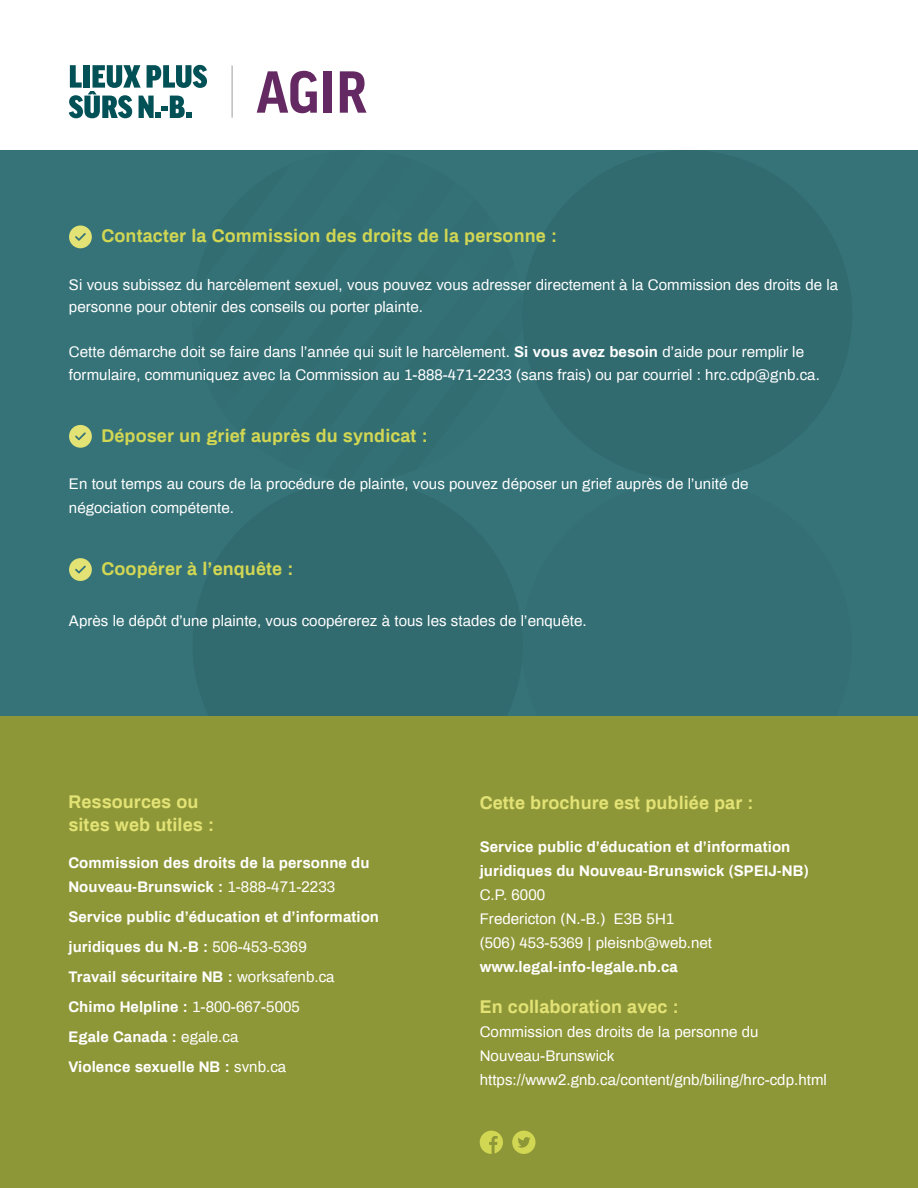
<style>
.page{position:relative;width:918px;height:1188px;background:#fff}
.page>*{position:absolute;margin:0;border:0;box-sizing:border-box;transform-origin:0 0}
.t1{font:700 57px "Good Pro Narr";color:#642963}
.t2{font:700 18px "Archivo";letter-spacing:.005em;color:#d1d653}
.t3{font:700 18px/22.5px "Archivo";letter-spacing:.005em;color:#e2e275}
.t4{font:15px/24px "Archivo";letter-spacing:.005em;color:#fff}
.t5{font:700 15px/30px "Archivo";letter-spacing:.005em;color:#fff}
.s1{font-weight:700}
.s2{font-weight:400}
</style>
<div class="page">
<div style="left:0;top:150px;width:918px;height:659px;background:#357378"></div>
<div style="left:522px;top:150px;width:330px;height:330px;background:#316a6f;border-radius:50%"></div>
<div style="left:522px;top:480px;width:330px;height:330px;background:#336f74;border-radius:50%"></div>
<div style="left:193px;top:480px;width:330px;height:330px;background:#316a6f;border-radius:50%"></div>
<div style="left:0;top:716px;width:918px;height:472px;background:#8e9738"></div>
<svg style="left:512px;top:1131px;width:24px;height:23px"></svg>
<svg style="left:480px;top:1131px;width:23px;height:23px"></svg>
<svg style="left:69px;top:226px;width:23px;height:22px"></svg>
<svg style="left:69px;top:425px;width:23px;height:23px"></svg>
<svg style="left:69px;top:558px;width:23px;height:23px"></svg>
<hr style="left:231px;top:66px;width:2px;height:52px;background:#bcbec0">
<svg style="left:69px;top:65px;width:138px;height:53px"></svg>
<h1 class="t1" style="left:256px;top:60px;width:112px">AGIR</h1>
<p class="t2" style="left:101px;top:223px;width:457px">Contacter la Commission des droits de la personne :</p>
<p class="t4" style="left:69px;top:272px;width:771px;line-height:22.5px">Si vous subissez du harcèlement sexuel, vous pouvez vous adresser directement à la Commission des droits de la personne pour obtenir des conseils ou porter plainte.</p>
<p class="t4" style="left:69px;top:340px;width:752px;line-height:22.5px">Cette démarche doit se faire dans l’année qui suit le harcèlement. <span class="s1">Si vous avez besoin</span> d’aide pour remplir le formulaire, communiquez avec la Commission au 1-888-471-2233 (sans frais) ou par courriel : hrc.cdp@gnb.ca.</p>
<p class="t2" style="left:101px;top:422px;width:328px">Déposer un grief auprès du syndicat :</p>
<p class="t4" style="left:69px;top:471px;width:681px">En tout temps au cours de la procédure de plainte, vous pouvez déposer un grief auprès de l’unité de négociation compétente.</p>
<p class="t2" style="left:101px;top:556px;width:193px">Coopérer à l’enquête :</p>
<p class="t4" style="left:69px;top:608px;width:519px">Après le dépôt d’une plainte, vous coopérerez à tous les stades de l’enquête.</p>
<p class="t3" style="left:68px;top:790px;width:147px">Ressources ou sites web utiles :</p>
<p class="t3" style="left:480px;top:791px;width:275px">Cette brochure est publiée par :</p>
<p class="t5" style="left:480px;top:835px;width:330px;line-height:24px">Service public d’éducation et d’information juridiques du Nouveau-Brunswick (SPEIJ-NB)</p>
<p class="t4" style="left:480px;top:882px;width:234px">C.P. 6000<br>Fredericton (N.-B.) E3B 5H1 (506) 453-5369 | pleisnb@web.net</p>
<p class="t5" style="left:480px;top:952px;width:200px">www.legal-info-legale.nb.ca</p>
<p class="t3" style="left:480px;top:995px;width:201px">En collaboration avec :</p>
<p class="t4" style="left:480px;top:1019px;width:349px">Commission des droits de la personne du<br>Nouveau-Brunswick https://www2.gnb.ca/content/gnb/biling/hrc-cdp.html</p>
<p class="t5" style="left:68px;top:851px;width:303px;line-height:24px">Commission des droits de la personne du<br>Nouveau-Brunswick : <span class="s2">1-888-471-2233</span></p>
<p class="t5" style="left:68px;top:902px;width:312px">Service public d’éducation et d’information juridiques du N.-B : <span class="s2">506-453-5369<br></span>Travail sécuritaire NB : <span class="s2">worksafenb.ca </span>Chimo Helpline : <span class="s2">1-800-667-5005<br></span>Egale Canada : <span class="s2">egale.ca<br></span>Violence sexuelle NB : <span class="s2">svnb.ca</span></p>
</div>
